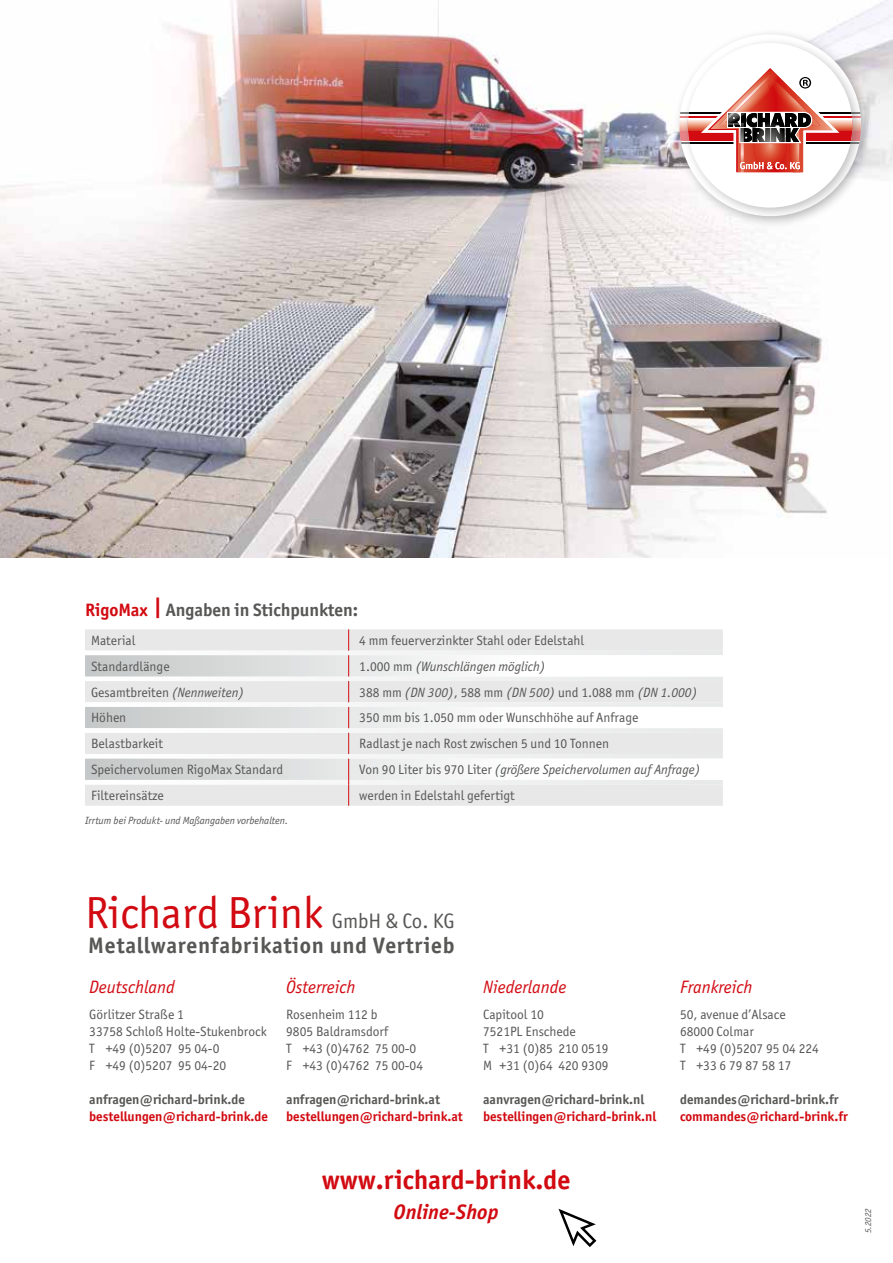
<style>
.page{position:relative;width:893px;height:1263px;background:#fff}
.page>*{position:absolute;margin:0;border:0;box-sizing:border-box;transform-origin:0 0}
.t1{font:45px "Officina Sans ITC Pro";letter-spacing:-.005em;color:#d20a11}
.t2{font:700 27px "Officina Sans ITC Pro";color:#d20a11}
.t3{font:700 22.5px "Officina Sans ITC Pro";letter-spacing:.03em;color:#575756}
.t4{font:italic 700 21px "Officina Sans ITC Pro";color:#d20a11}
.t5{font:italic 18px "Officina Sans ITC Pro";color:#d20a11}
.t6{font:700 18px "Officina Sans ITC Pro";color:#575756}
.t7{font:13.5px/17px "Officina Sans ITC Pro";color:#575756}
.t8{font:italic 13.5px "Officina Sans ITC Pro";color:#575756}
.t9{font:700 13.5px "Officina Sans ITC Pro";color:#d20a11}
.t10{font:700 13.5px "Officina Sans ITC Pro";color:#575756}
.t11{font:italic 10.5px "Officina Sans ITC Pro";color:#575756}
.t12{font:italic 9px "Officina Sans ITC Pro";color:#575756}
.s1{color:#d20a11}
.s2{font-size:24px;color:#d20a11}
.s3{font-style:normal}
.s4{font-style:italic}
.s5{font-size:21px;color:#575756}
</style>
<div class="page">
<img style="left:0;top:0;width:893px;height:557px">
<svg style="left:85px;top:629px;width:638px;height:177px"></svg>
<svg style="left:558px;top:1209px;width:38px;height:38px"></svg>
<div style="left:673px;top:28px;width:200px;height:201px;background:#000;opacity:.25"></div>
<svg style="left:675px;top:30px;width:190px;height:191px"></svg>
<h3 class="t6" style="left:85px;top:599px;width:275px"><span class="s1">RigoMax</span> <span class="s2">|</span> Angaben in Stichpunkten:</h3>
<p class="t7" style="left:91px;top:632px;width:46px">Material</p>
<p class="t7" style="left:359px;top:632px;width:226px">4 mm feuerverzinkter Stahl oder Edelstahl</p>
<p class="t7" style="left:91px;top:658px;width:80px">Standardlänge</p>
<p class="t8" style="left:359px;top:658px;width:188px"><span class="s3">1.000 mm</span> (Wunschlängen möglich)</p>
<p class="t7" style="left:91px;top:683px;width:155px">Gesamtbreiten <span class="s4">(Nennweiten)</span></p>
<p class="t8" style="left:359px;top:684px;width:340px"><span class="s3">388 mm</span> (DN 300)<span class="s3">, 588 mm</span> (DN 500) <span class="s3">und 1.088 mm</span> (DN 1.000)</p>
<p class="t7" style="left:91px;top:709px;width:37px">Höhen</p>
<p class="t7" style="left:359px;top:709px;width:281px">350 mm bis 1.050 mm oder Wunschhöhe auf Anfrage</p>
<p class="t7" style="left:91px;top:735px;width:73px">Belastbarkeit</p>
<p class="t7" style="left:359px;top:735px;width:251px">Radlast je nach Rost zwischen 5 und 10 Tonnen</p>
<p class="t7" style="left:91px;top:761px;width:194px">Speichervolumen RigoMax Standard</p>
<p class="t8" style="left:359px;top:762px;width:343px"><span class="s3">Von 90 Liter bis 970 Liter</span> (größere Speichervolumen auf Anfrage)</p>
<p class="t7" style="left:91px;top:787px;width:74px">Filtereinsätze</p>
<p class="t7" style="left:359px;top:787px;width:157px">werden in Edelstahl gefertigt</p>
<p class="t11" style="left:85px;top:814px;width:205px">Irrtum bei Produkt- und Maßangaben vorbehalten.</p>
<h1 class="t1" style="left:85px;top:886px;width:371px">Richard Brink <span class="s5">GmbH &amp; Co. KG</span></h1>
<h3 class="t3" style="left:88px;top:931px;width:368px">Metallwarenfabrikation und Vertrieb</h3>
<h3 class="t5" style="left:89px;top:976px;width:87px">Deutschland</h3>
<p class="t7" style="left:89px;top:1005px;width:179px">Görlitzer Straße 1<br>33758 Schloß Holte-Stukenbrock<br>T +49 (0)5207 95 04-0<br>F +49 (0)5207 95 04-20</p>
<p class="t10" style="left:89px;top:1090px;width:157px">anfragen@richard-brink.de</p>
<p class="t9" style="left:89px;top:1107px;width:180px">bestellungen@richard-brink.de</p>
<h3 class="t5" style="left:286px;top:976px;width:71px">Österreich</h3>
<p class="t7" style="left:286px;top:1005px;width:138px">Rosenheim 112 b<br>9805 Baldramsdorf<br>T +43 (0)4762 75 00-0<br>F +43 (0)4762 75 00-04</p>
<p class="t10" style="left:286px;top:1091px;width:155px">anfragen@richard-brink.at</p>
<p class="t9" style="left:286px;top:1108px;width:178px">bestellungen@richard-brink.at</p>
<h3 class="t5" style="left:483px;top:976px;width:85px">Niederlande</h3>
<p class="t7" style="left:483px;top:1005px;width:127px">Capitool 10<br>7521PL Enschede<br>T +31 (0)85 210 0519<br>M +31 (0)64 420 9309</p>
<p class="t10" style="left:483px;top:1090px;width:163px">aanvragen@richard-brink.nl</p>
<p class="t9" style="left:483px;top:1107px;width:174px">bestellingen@richard-brink.nl</p>
<h3 class="t5" style="left:680px;top:976px;width:74px">Frankreich</h3>
<p class="t7" style="left:680px;top:1005px;width:140px">50, avenue d’Alsace<br>68000 Colmar<br>T +49 (0)5207 95 04 224<br>T +33 6 79 87 58 17</p>
<p class="t10" style="left:680px;top:1090px;width:160px">demandes@richard-brink.fr</p>
<p class="t9" style="left:680px;top:1107px;width:169px">commandes@richard-brink.fr</p>
<h2 class="t2" style="left:322px;top:1163px;width:250px">www.richard-brink.de</h2>
<h3 class="t4" style="left:394px;top:1199px;width:107px">Online-Shop</h3>
<p class="t12" style="left:863px;top:1233px;width:27px;rotate:-90deg">5.2022</p>
</div>
